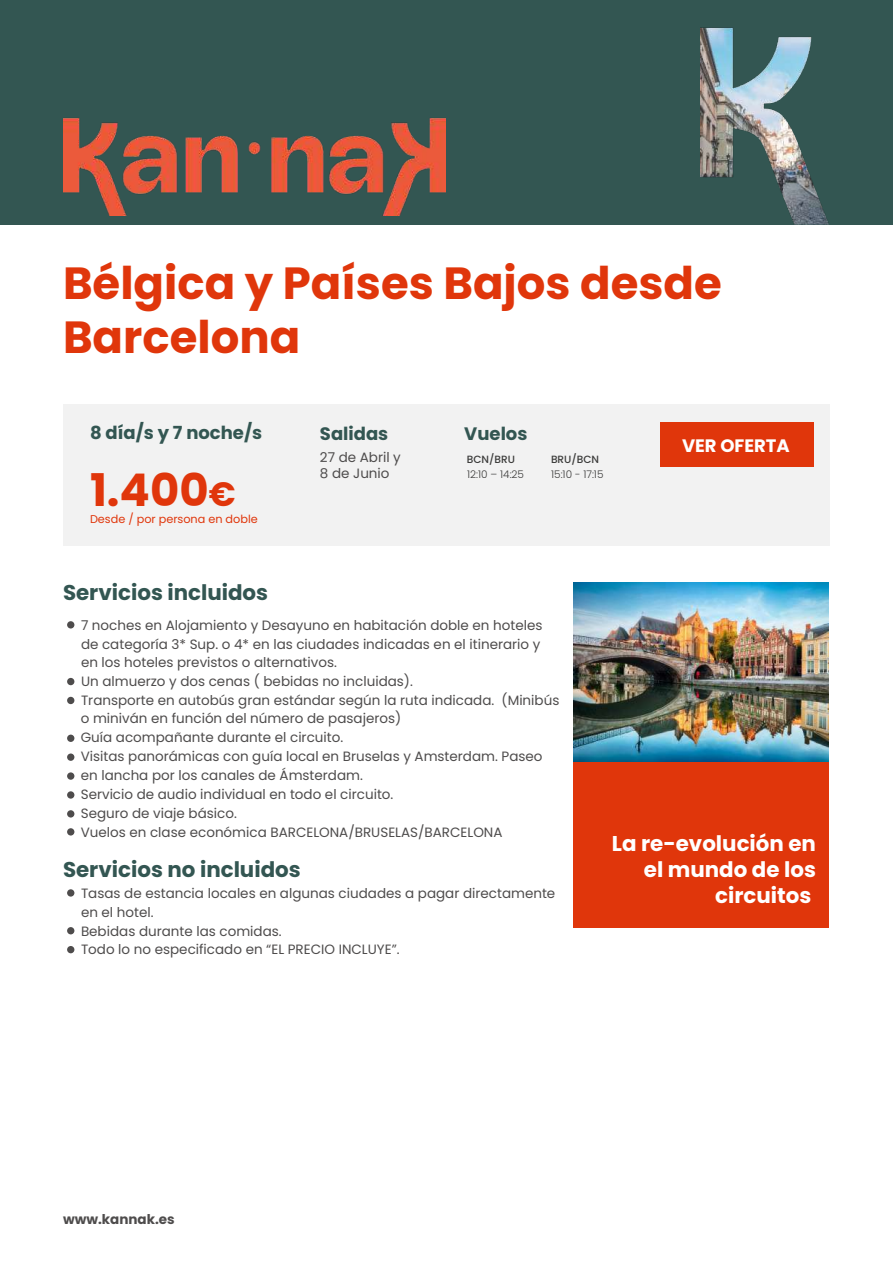
<style>
.page{position:relative;width:893px;height:1263px;background:#fff}
.page>*{position:absolute;margin:0;border:0;box-sizing:border-box;transform-origin:0 0}
.t1{font:700 45px/54px "Poppins";color:#e0360b}
.t2{font:700 21.3px "Poppins";color:#335652}
.t3{font:700 21.3px/25.7px "Poppins";color:#fff;text-align:right}
.t4{font:700 18px "Poppins";color:#335652}
.t5{font:700 18px "Poppins";color:#fff}
.t6{font:700 18px "Poppins";color:#335652}
.t7{font:13.5px/18.9px "Poppins";color:#4e4c4c}
.t8{font:700 13.5px "Poppins";color:#4e4c4c}
.t9{font:11.25px "Poppins";color:#e0360b}
.t10{font:300 10.5px "Poppins";color:#3c3c3b}
.t11{font:500 10.5px "Poppins";color:#3c3c3b}
.s1{font-size:33.75px}
.s2{font-style:inherit}
</style>
<div class="page">
<div style="left:0;top:0;width:893px;height:224px;background:#335652"></div>
<div style="left:63px;top:404px;width:767px;height:142px;background:#f2f2f2"></div>
<div style="left:574px;top:761px;width:255px;height:167px;background:#e0360b"></div>
<img style="left:574px;top:582px;width:255px;height:179px">
<div style="left:67px;top:621px;width:7px;height:7px;background:#4e4c4c;border-radius:50%"></div>
<div style="left:67px;top:678px;width:7px;height:7px;background:#4e4c4c;border-radius:50%"></div>
<div style="left:67px;top:697px;width:7px;height:7px;background:#4e4c4c;border-radius:50%"></div>
<div style="left:67px;top:735px;width:7px;height:7px;background:#4e4c4c;border-radius:50%"></div>
<div style="left:67px;top:753px;width:7px;height:8px;background:#4e4c4c;border-radius:50%"></div>
<div style="left:67px;top:772px;width:7px;height:8px;background:#4e4c4c;border-radius:50%"></div>
<div style="left:67px;top:791px;width:7px;height:8px;background:#4e4c4c;border-radius:50%"></div>
<div style="left:67px;top:828px;width:7px;height:7px;background:#4e4c4c;border-radius:50%"></div>
<div style="left:67px;top:889px;width:7px;height:7px;background:#4e4c4c;border-radius:50%"></div>
<div style="left:67px;top:927px;width:7px;height:7px;background:#4e4c4c;border-radius:50%"></div>
<div style="left:67px;top:946px;width:7px;height:7px;background:#4e4c4c;border-radius:50%"></div>
<img style="left:700px;top:27px;width:129px;height:197px">
<img style="left:63px;top:118px;width:383px;height:97px">
<div style="left:660px;top:423px;width:154px;height:44px;background:#e0360b"></div>
<div style="left:67px;top:810px;width:7px;height:7px;background:#4e4c4c;border-radius:50%"></div>
<h1 class="t1" style="left:63px;top:256px;width:660px">Bélgica y Países Bajos desde<br>Barcelona</h1>
<h3 class="t4" style="left:90px;top:423px;width:174px">8 día/s y 7 noche/s</h3>
<h1 class="t1" style="left:90px;top:464px;width:147px">1.400<span class="s1">€</span></h1>
<p class="t9" style="left:90px;top:512px;width:169px">Desde / por persona en doble</p>
<h3 class="t4" style="left:320px;top:423px;width:70px">Salidas</h3>
<p class="t7" style="left:320px;top:449px;width:82px;line-height:16.2px">27 de Abril y<br>8 de Junio</p>
<h3 class="t6" style="left:464px;top:423px;width:65px">Vuelo<span class="s2">s</span></h3>
<p class="t11" style="left:467px;top:453px;width:50px">BCN/BRU</p>
<p class="t10" style="left:467px;top:468px;width:59px">12:10 – 14:25</p>
<p class="t11" style="left:551px;top:453px;width:50px">BRU/BCN</p>
<p class="t10" style="left:551px;top:468px;width:54px">15:10 - 17:15</p>
<h3 class="t5" style="left:682px;top:435px;width:109px">VER OFERTA</h3>
<h2 class="t2" style="left:63px;top:580px;width:207px">Servicios incluidos</h2>
<p class="t7" style="left:81px;top:616px;width:480px">7 noches en Alojamiento y Desayuno en habitación doble en hoteles de categoría 3* Sup. o 4* en las ciudades indicadas en el itinerario y en los hoteles previstos o alternativos.<br>Un almuerzo y dos cenas ( bebidas no incluidas).<br>Transporte en autobús gran estándar según la ruta indicada. (Minibús o miniván en función del número de pasajeros)<br>Guía acompañante durante el circuito.<br>Visitas panorámicas con guía local en Bruselas y Amsterdam. Paseo en lancha por los canales de Ámsterdam.<br>Servicio de audio individual en todo el circuito.<br>Seguro de viaje básico.<br>Vuelos en clase económica BARCELONA/BRUSELAS/BARCELONA</p>
<h2 class="t2" style="left:63px;top:858px;width:239px">Servicios no incluidos</h2>
<p class="t7" style="left:81px;top:883px;width:476px">Tasas de estancia locales en algunas ciudades a pagar directamente en el hotel.<br>Bebidas durante las comidas.<br>Todo lo no especificado en “EL PRECIO INCLUYE”.</p>
<h2 class="t3" style="left:612px;top:831px;width:206px">La re-evolución en el mundo de los circuitos</h2>
<p class="t8" style="left:63px;top:1211px;width:113px">www.kannak.es</p>
</div>
